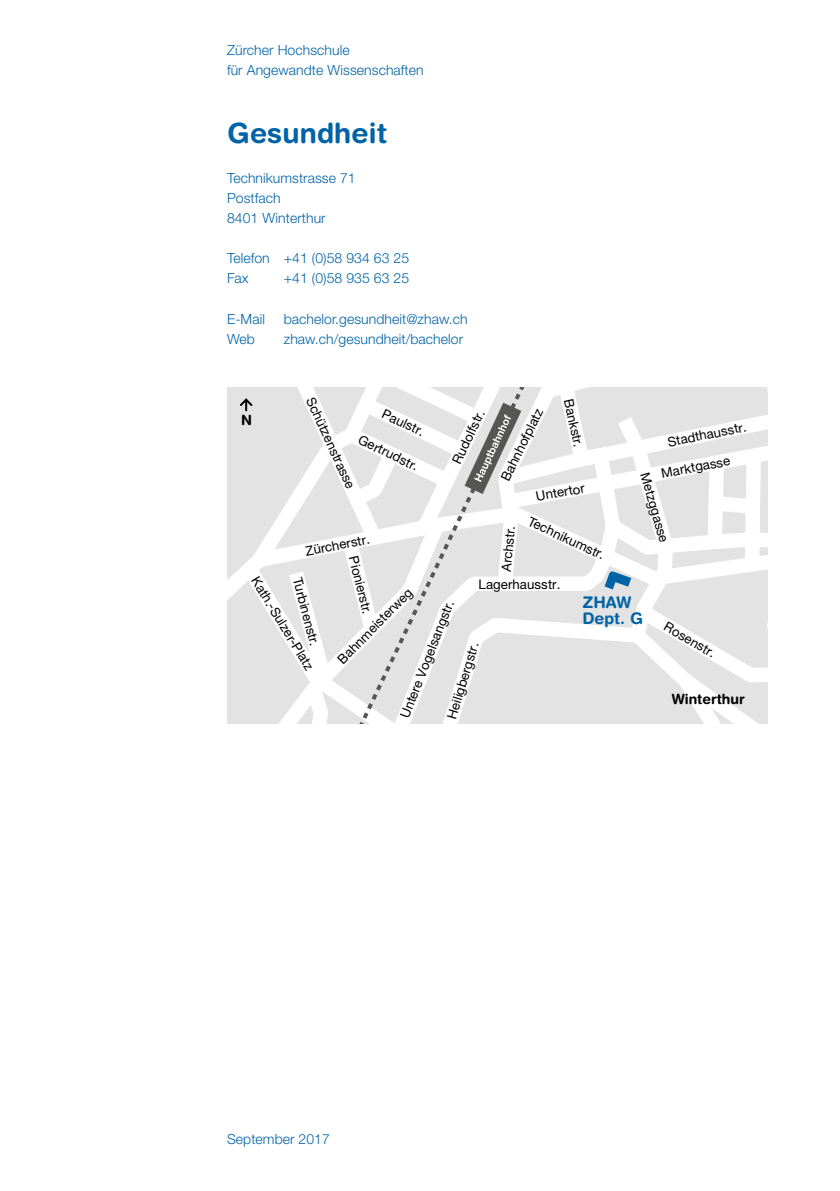
<style>
.page{position:relative;width:840px;height:1191px;background:#fff}
.page>*{position:absolute;margin:0;border:0;box-sizing:border-box;transform-origin:0 0}
.t1{font:700 28px "Helvetica Rounded LT Std";letter-spacing:.005em;color:#0063a6}
.t2{font:700 16px/16px "Helvetica Rounded LT Std";color:#0063a6}
.t3{font:300 14px/20px "Helvetica Neue LT Std";letter-spacing:.005em;color:#0063a6}
.t4{font:700 14px "Helvetica Rounded LT Std";color:#000}
.t5{font:13.2px "Helvetica Neue";letter-spacing:.005em;color:#000}
</style>
<div class="page">
<svg style="left:227px;top:387px;width:540px;height:336px"></svg>
<svg style="left:236px;top:387px;width:390px;height:336px"></svg>
<svg style="left:464px;top:403px;width:57px;height:91px"></svg>
<svg style="left:604px;top:570px;width:27px;height:19px"></svg>
<p class="t3" style="left:227px;top:40px;width:198px">Zürcher Hochschule<br>für Angewandte Wissenschaften</p>
<h1 class="t1" style="left:227px;top:116px;width:161px">Gesundheit</h1>
<p class="t3" style="left:227px;top:168px;width:130px">Technikumstrasse 71<br>Postfach<br>8401 Winterthur</p>
<p class="t3" style="left:227px;top:248px;width:184px">Telefon +41 (0)58 934 63 25<br>Fax</p>
<p class="t3" style="left:283px;top:268px;width:127px">+41 (0)58 935 63 25</p>
<p class="t3" style="left:227px;top:308px;width:39px">E-Mail</p>
<p class="t3" style="left:283px;top:308px;width:185px">bachelor.gesundheit@zhaw.ch</p>
<p class="t3" style="left:227px;top:328px;width:29px">Web</p>
<p class="t3" style="left:283px;top:328px;width:181px">zhaw.ch/gesundheit/bachelor</p>
<p class="t5" style="left:317px;top:394px;width:100px;rotate:65deg">Schützenstrasse</p>
<p class="t5" style="left:576px;top:397px;width:50px;rotate:78deg">Bankstr.</p>
<p class="t5" style="left:497px;top:476px;width:80px;rotate:-64deg">Bahnhofplatz</p>
<p class="t5" style="left:386px;top:405px;width:47px;rotate:26deg">Paulstr.</p>
<p class="t5" style="left:362px;top:431px;width:66px;rotate:26deg">Gertrudstr.</p>
<p class="t5" style="left:448px;top:459px;width:60px;rotate:-64deg">Rudolfstr.</p>
<p class="t4" style="left:241px;top:412px;width:12px">N</p>
<p class="t5" style="left:666px;top:434px;width:82px;rotate:-11deg">Stadthausstr.</p>
<p class="t5" style="left:659px;top:466px;width:71px;rotate:-11deg">Marktgasse</p>
<p class="t5" style="left:652px;top:470px;width:74px;rotate:74deg">Metzggasse</p>
<p class="t5" style="left:534px;top:489px;width:51px;rotate:-10deg">Untertor</p>
<p class="t5" style="left:532px;top:513px;width:85px;rotate:25deg">Technikumstr.</p>
<p class="t5" style="left:497px;top:570px;width:47px;rotate:-84deg">Archstr.</p>
<p class="t5" style="left:304px;top:543px;width:67px;rotate:-11deg">Zürcherstr.</p>
<p class="t5" style="left:361px;top:554px;width:61px;rotate:76deg">Pionierstr.</p>
<p class="t5" style="left:262px;top:573px;width:108px;rotate:59deg">Kath.-Sulzer-Platz</p>
<p class="t5" style="left:304px;top:576px;width:71px;rotate:75deg">Turbinenstr.</p>
<p class="t5" style="left:478px;top:576px;width:83px">Lagerhausstr.</p>
<p class="t5" style="left:334px;top:655px;width:102px;rotate:-45deg">Bahnmeisterweg</p>
<p class="t2" style="left:582px;top:594px;width:62px">ZHAW<br>Dept. G</p>
<p class="t5" style="left:397px;top:715px;width:127px;rotate:-69deg">Untere Vogelsangstr.</p>
<p class="t5" style="left:668px;top:618px;width:59px;rotate:30deg">Rosenstr.</p>
<p class="t5" style="left:443px;top:716px;width:81px;rotate:-73deg">Heiligbergstr.</p>
<p class="t4" style="left:671px;top:690px;width:75px">Winterthur</p>
<p class="t3" style="left:227px;top:1128px;width:104px">September 2017</p>
</div>
